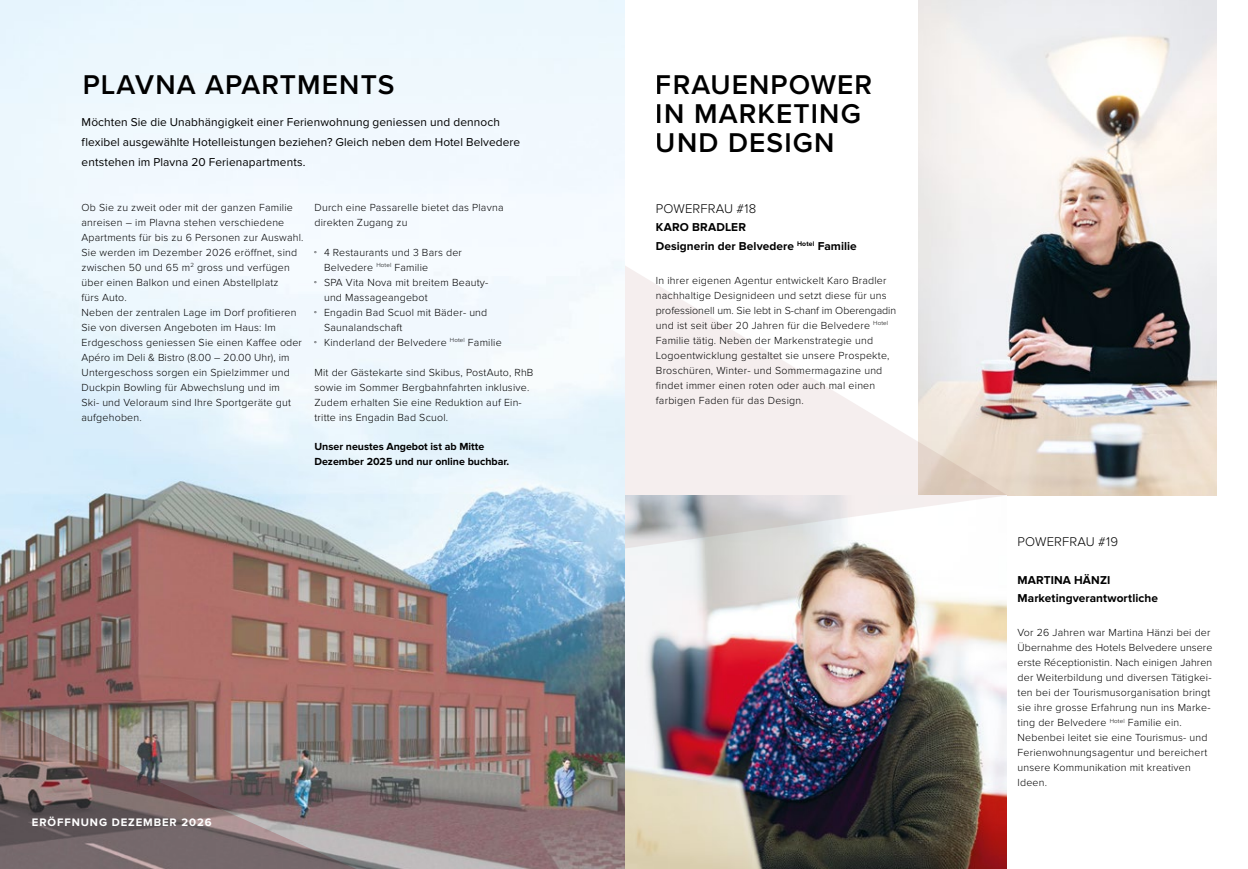
<style>
.page{position:relative;width:1248px;height:869px;background:#fff}
.page>*{position:absolute;margin:0;border:0;box-sizing:border-box;transform-origin:0 0}
.t1{font:600 28.12px/28.8px "Proxima Nova";letter-spacing:.04em;color:#000}
.t2{font:300 13.12px "Proxima Nova";letter-spacing:.01em;color:#000}
.t3{font:11.88px/20px "Proxima Nova";letter-spacing:.01em;color:#000}
.t4{font:700 11.88px/18.8px "Proxima Nova";letter-spacing:.005em;color:#000}
.t5{font:700 11.25px "Proxima Nova";letter-spacing:.08em;color:#fff}
.t6{font:300 10.62px/15px "Proxima Nova";letter-spacing:.02em;color:#000}
.t7{font:700 10.62px/15px "Proxima Nova";color:#000}
</style>
<div class="page">
<img style="left:918px;top:0;width:297px;height:495px">
<img style="left:624px;top:548px;width:382px;height:320px">
<svg style="left:624px;top:265px;width:383px;height:283px;fill:#f5eeee"></svg>
<img style="left:0;top:0;width:624px;height:868px">
<svg style="left:0;top:706px;width:380px;height:162px;background:#817272"></svg>
<h1 class="t1" style="left:83px;top:70px;width:313px">PLAVNA APARTMENTS</h1>
<p class="t3" style="left:81px;top:113px;width:440px">Möchten Sie die Unabhängigkeit einer Ferienwohnung geniessen und dennoch flexibel ausgewählte Hotelleistungen beziehen? Gleich neben dem Hotel Belvedere entstehen im Plavna 20 Ferienapartments.</p>
<p class="t6" style="left:81px;top:199px;width:223px">Ob Sie zu zweit oder mit der ganzen Familie anreisen – im Plavna stehen verschiedene Apartments für bis zu 6 Personen zur Auswahl.<br>Sie werden im Dezember 2026 eröffnet, sind zwischen 50 und 65 m<sup>2</sup> gross und verfügen über einen Balkon und einen Abstellplatz<br>fürs Auto.<br>Neben der zentralen Lage im Dorf profitieren Sie von diversen Angeboten im Haus: Im Erdgeschoss geniessen Sie einen Kaffee oder Apéro im Deli &amp; Bistro (8.00 – 20.00 Uhr), im Untergeschoss sorgen ein Spielzimmer und Duckpin Bowling für Abwechslung und im<br>Ski- und Veloraum sind Ihre Sportgeräte gut aufgehoben.</p>
<p class="t6" style="left:314px;top:199px;width:190px">Durch eine Passarelle bietet das Plavna direkten Zugang zu</p>
<p class="t6" style="left:314px;top:244px;width:149px">˚ 4 Restaurants und 3 Bars der</p>
<p class="t6" style="left:324px;top:259px;width:106px">Belvedere <sup>Hotel</sup> Familie</p>
<p class="t6" style="left:314px;top:274px;width:175px">˚ SPA Vita Nova mit breitem Beauty-</p>
<p class="t6" style="left:324px;top:289px;width:105px">und Massageangebot</p>
<p class="t6" style="left:314px;top:304px;width:174px">˚ Engadin Bad Scuol mit Bäder- und</p>
<p class="t6" style="left:324px;top:319px;width:80px">Saunalandschaft</p>
<p class="t6" style="left:314px;top:334px;width:189px">˚ Kinderland der Belvedere <sup>Hotel</sup> Familie</p>
<p class="t6" style="left:314px;top:364px;width:220px">Mit der Gästekarte sind Skibus, PostAuto, RhB sowie im Sommer Bergbahnfahrten inklusive.<br>Zudem erhalten Sie eine Reduktion auf Ein&shy;tritte ins Engadin Bad Scuol.</p>
<p class="t7" style="left:314px;top:438px;width:196px">Unser neustes Angebot ist ab Mitte<br>Dezember 2025 und nur online buchbar.</p>
<p class="t5" style="left:32px;top:815px;width:181px">ERÖFFNUNG DEZEMBER 2026</p>
<h1 class="t1" style="left:656px;top:70px;width:218px">FRAUENPOWER<br>IN MARKETING<br>UND DESIGN</h1>
<p class="t2" style="left:656px;top:200px;width:102px">POWERFRAU #18</p>
<p class="t4" style="left:656px;top:218px;width:202px">KARO BRADLER<br>Designerin der Belvedere <sup>Hotel</sup> Familie</p>
<p class="t6" style="left:656px;top:273px;width:242px">In ihrer eigenen Agentur entwickelt Karo Bradler nachhaltige Designideen und setzt diese für uns professionell um. Sie lebt in S-chanf im Oberengadin und ist seit über 20 Jahren für die Belvedere <sup>Hotel </sup>Familie tätig. Neben der Markenstrategie und Logoentwicklung gestaltet sie unsere Prospekte, Broschüren, Winter- und Sommermagazine und findet immer einen roten oder auch mal einen farbigen Faden für das Design.</p>
<p class="t2" style="left:1017px;top:534px;width:102px">POWERFRAU #19</p>
<p class="t4" style="left:1017px;top:570px;width:142px">MARTINA HÄNZI<br>Marketingverantwortliche</p>
<p class="t6" style="left:1017px;top:624px;width:196px">Vor 26 Jahren war Martina Hänzi bei der Übernahme des Hotels Belvedere unsere erste Réceptionistin. Nach einigen Jahren der Weiterbildung und diversen Tätigkei&shy;ten bei der Tourismusorganisation bringt sie ihre grosse Erfahrung nun ins Marke&shy;ting der Belvedere <sup>Hotel</sup> Familie ein.<br>Nebenbei leitet sie eine Tourismus- und Ferienwohnungsagentur und bereichert unsere Kommunikation mit kreativen Ideen.</p>
</div>
